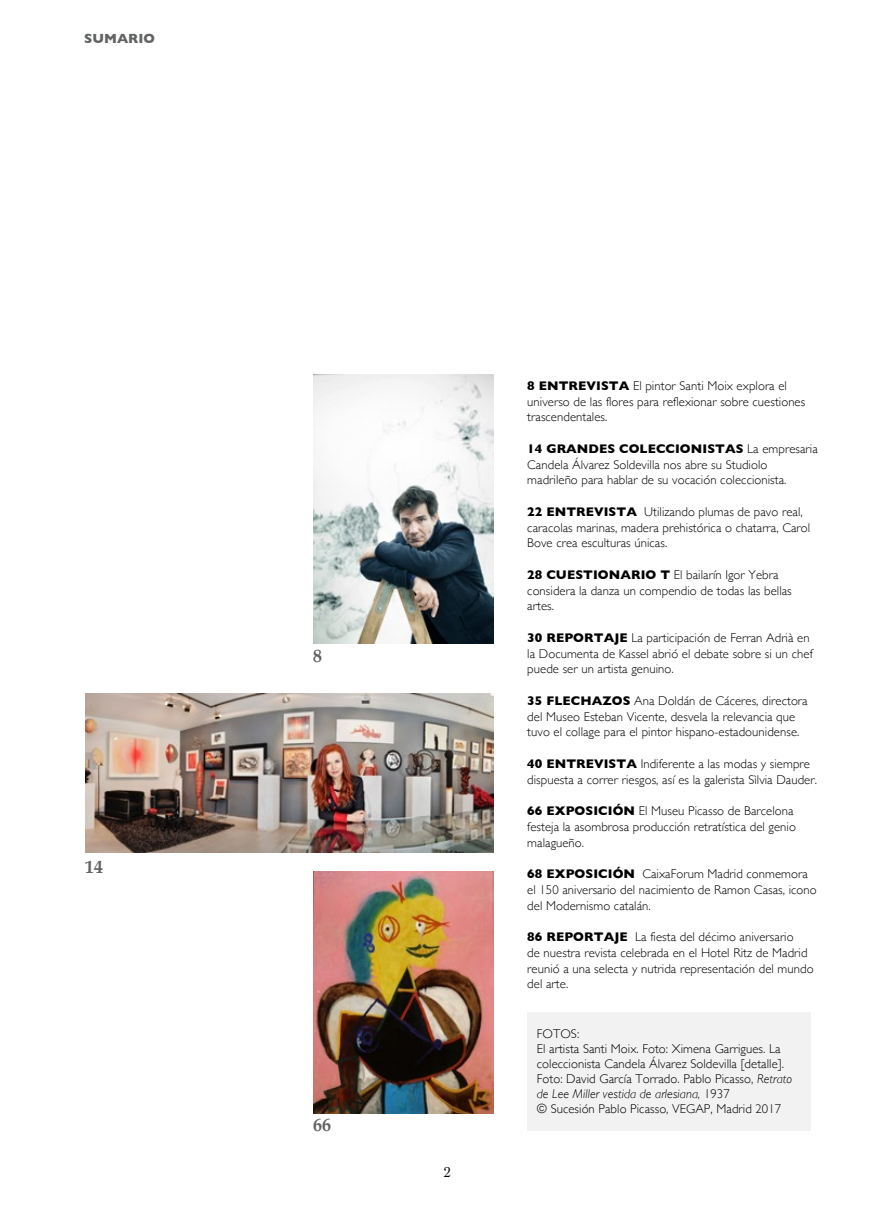
<style>
.page{position:relative;width:893px;height:1212px;background:#fff}
.page>*{position:absolute;margin:0;border:0;box-sizing:border-box;transform-origin:0 0}
.t1{font:700 18px "Book Antiqua";color:#626365}
.t2{font:15px "Cochin";color:#000}
.t3{font:700 13.5px "Gill Sans";color:#626365}
.t4{font:300 12.75px/15.8px "Gill Sans";letter-spacing:.005em;color:#000}
.s1{font-weight:700}
.s2{font-style:italic}
</style>
<div class="page">
<div style="left:527px;top:1012px;width:283px;height:119px;background:#f2f2f3"></div>
<img style="left:85px;top:694px;width:408px;height:159px">
<img style="left:313px;top:374px;width:180px;height:269px">
<img style="left:313px;top:872px;width:180px;height:241px">
<p class="t3" style="left:84px;top:28px;width:72px">SUMARIO</p>
<h1 class="t1" style="left:85px;top:856px;width:19px">14</h1>
<h1 class="t1" style="left:313px;top:646px;width:10px">8</h1>
<h1 class="t1" style="left:313px;top:1114px;width:19px">66</h1>
<p class="t2" style="left:444px;top:1162px;width:9px">2</p>
<p class="t4" style="left:527px;top:377px;width:280px"><span class="s1">8 ENTREVISTA</span> El pintor Santi Moix explora el universo de las flores para reflexionar sobre cuestiones trascendentales.</p>
<p class="t4" style="left:527px;top:440px;width:292px"><span class="s1">14 GRANDES COLECCIONISTAS</span> La empresaria<br>Candela Álvarez Soldevilla nos abre su Studiolo madrileño para hablar de su vocación coleccionista.</p>
<p class="t4" style="left:527px;top:503px;width:284px"><span class="s1">22 ENTREVISTA</span> Utilizando plumas de pavo real, caracolas marinas, madera prehistórica o chatarra, Carol<br>Bove crea esculturas únicas.</p>
<p class="t4" style="left:527px;top:566px;width:266px"><span class="s1">28 CUESTIONARIO T</span> El bailarín Igor Yebra considera la danza un compendio de todas las bellas artes.</p>
<p class="t4" style="left:527px;top:629px;width:287px"><span class="s1">30 REPORTAJE</span> La participación de Ferran Adrià en la Documenta de Kassel abrió el debate sobre si un chef puede ser un artista genuino.</p>
<p class="t4" style="left:527px;top:692px;width:282px"><span class="s1">35 FLECHAZOS</span> Ana Doldán de Cáceres, directora del Museo Esteban Vicente, desvela la relevancia que tuvo el collage para el pintor hispano-estadounidense.</p>
<p class="t4" style="left:527px;top:755px;width:291px"><span class="s1">40 ENTREVISTA</span> Indiferente a las modas y siempre dispuesta a correr riesgos, así es la galerista Sìlvia Dauder.</p>
<p class="t4" style="left:527px;top:802px;width:270px"><span class="s1">66 EXPOSICIÓN</span> El Museu Picasso de Barcelona festeja la asombrosa producción retratística del genio malagueño.</p>
<p class="t4" style="left:527px;top:865px;width:291px"><span class="s1">68 EXPOSICIÓN</span> CaixaForum Madrid conmemora el 150 aniversario del nacimiento de Ramon Casas, icono del Modernismo catalán.</p>
<p class="t4" style="left:527px;top:928px;width:288px"><span class="s1">86 REPORTAJE</span> La fiesta del décimo aniversario<br>de nuestra revista celebrada en el Hotel Ritz de Madrid reunió a una selecta y nutrida representación del mundo del arte.</p>
<p class="t4" style="left:537px;top:1025px;width:257px;line-height:15px">FOTOS:<br>El artista Santi Moix. Foto: Ximena Garrigues. La coleccionista Candela Álvarez Soldevilla [detalle].<br>Foto: David García Torrado. Pablo Picasso, <span class="s2">Retrato de Lee Miller vestida de arlesiana,</span> 1937<br>© Sucesión Pablo Picasso, VEGAP, Madrid 2017</p>
</div>
